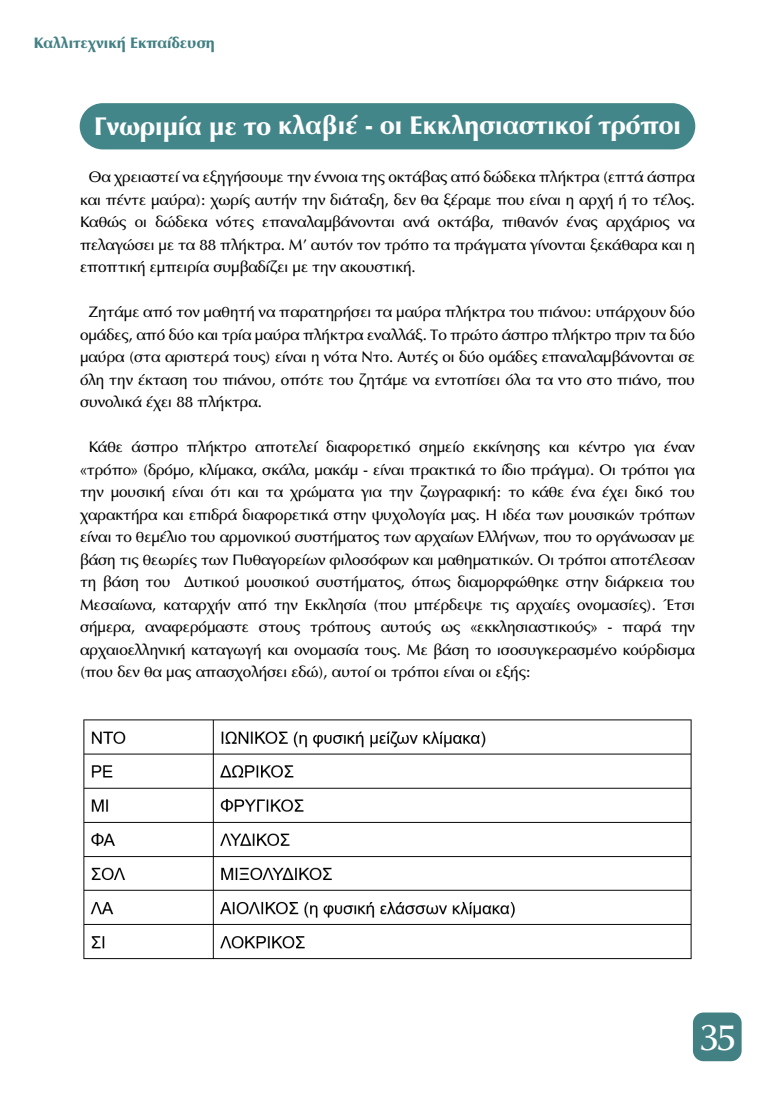
<style>
.page{position:relative;width:775px;height:1096px;background:#fff}
.page>*{position:absolute;margin:0;border:0;box-sizing:border-box;transform-origin:0 0}
.t1{font:38.44px "Epigrafica";color:#fff}
.t2{font:700 26.31px "Epigrafica";letter-spacing:-.005em;color:#fff}
.t3{font:15.62px/22.5px "Epigrafica";color:#000;text-align:justify}
.t4{font:700 15.62px "Epigrafica";color:#438084}
</style>
<div class="page">
<div style="left:80px;top:103px;width:615px;height:46px;background:#43868a;border-radius:23px"></div>
<div style="left:693px;top:1012px;width:49px;height:49px;background:#438084;border-radius:11px"></div>
<img style="left:83px;top:719px;width:609px;height:241px">
<p class="t4" style="left:34px;top:33px;width:183px">Καλλιτεχνική Εκπαίδευση</p>
<h2 class="t2" style="left:94px;top:110px;width:588px">Γνωριμία με το κλαβιέ - οι Εκκλησιαστικοί τρόποι</h2>
<p class="t3" style="left:80px;top:166px;width:617px;text-indent:9px">Θα χρειαστεί να εξηγήσουμε την έννοια της οκτάβας από δώδεκα πλήκτρα (επτά άσπρα και πέντε μαύρα): χωρίς αυτήν την διάταξη, δεν θα ξέραμε που είναι η αρχή ή το τέλος.<br>Καθώς οι δώδεκα νότες επαναλαμβάνονται ανά οκτάβα, πιθανόν ένας αρχάριος να πελαγώσει με τα 88 πλήκτρα. Μ’ αυτόν τον τρόπο τα πράγματα γίνονται ξεκάθαρα και η εποπτική εμπειρία συμβαδίζει με την ακουστική.</p>
<p class="t3" style="left:80px;top:301px;width:617px;text-indent:9px">Ζητάμε από τον μαθητή να παρατηρήσει τα μαύρα πλήκτρα του πιάνου: υπάρχουν δύο ομάδες, από δύο και τρία μαύρα πλήκτρα εναλλάξ. Το πρώτο άσπρο πλήκτρο πριν τα δύο μαύρα (στα αριστερά τους) είναι η νότα Ντο. Αυτές οι δύο ομάδες επαναλαμβάνονται σε όλη την έκταση του πιάνου, οπότε του ζητάμε να εντοπίσει όλα τα ντο στο πιάνο, που συνολικά έχει 88 πλήκτρα.</p>
<p class="t3" style="left:80px;top:436px;width:617px;text-indent:9px">Κάθε άσπρο πλήκτρο αποτελεί διαφορετικό σημείο εκκίνησης και κέντρο για έναν «τρόπο» (δρόμο, κλίμακα, σκάλα, μακάμ - είναι πρακτικά το ίδιο πράγμα). Οι τρόποι για την μουσική είναι ότι και τα χρώματα για την ζωγραφική: το κάθε ένα έχει δικό του χαρακτήρα και επιδρά διαφορετικά στην ψυχολογία μας. Η ιδέα των μουσικών τρόπων είναι το θεμέλιο του αρμονικού συστήματος των αρχαίων Ελλήνων, που το οργάνωσαν με βάση τις θεωρίες των Πυθαγορείων φιλοσόφων και μαθηματικών. Οι τρόποι αποτέλεσαν τη βάση του Δυτικού μουσικού συστήματος, όπως διαμορφώθηκε στην διάρκεια του Μεσαίωνα, καταρχήν από την Εκκλησία (που μπέρδεψε τις αρχαίες ονομασίες). Έτσι σήμερα, αναφερόμαστε στους τρόπους αυτούς ως «εκκλησιαστικούς» - παρά την αρχαιοελληνική καταγωγή και ονομασία τους. Με βάση το ισοσυγκερασμένο κούρδισμα (που δεν θα μας απασχολήσει εδώ), αυτοί οι τρόποι είναι οι εξής:</p>
<h1 class="t1" style="left:699px;top:1014px;width:39px">35</h1>
</div>
